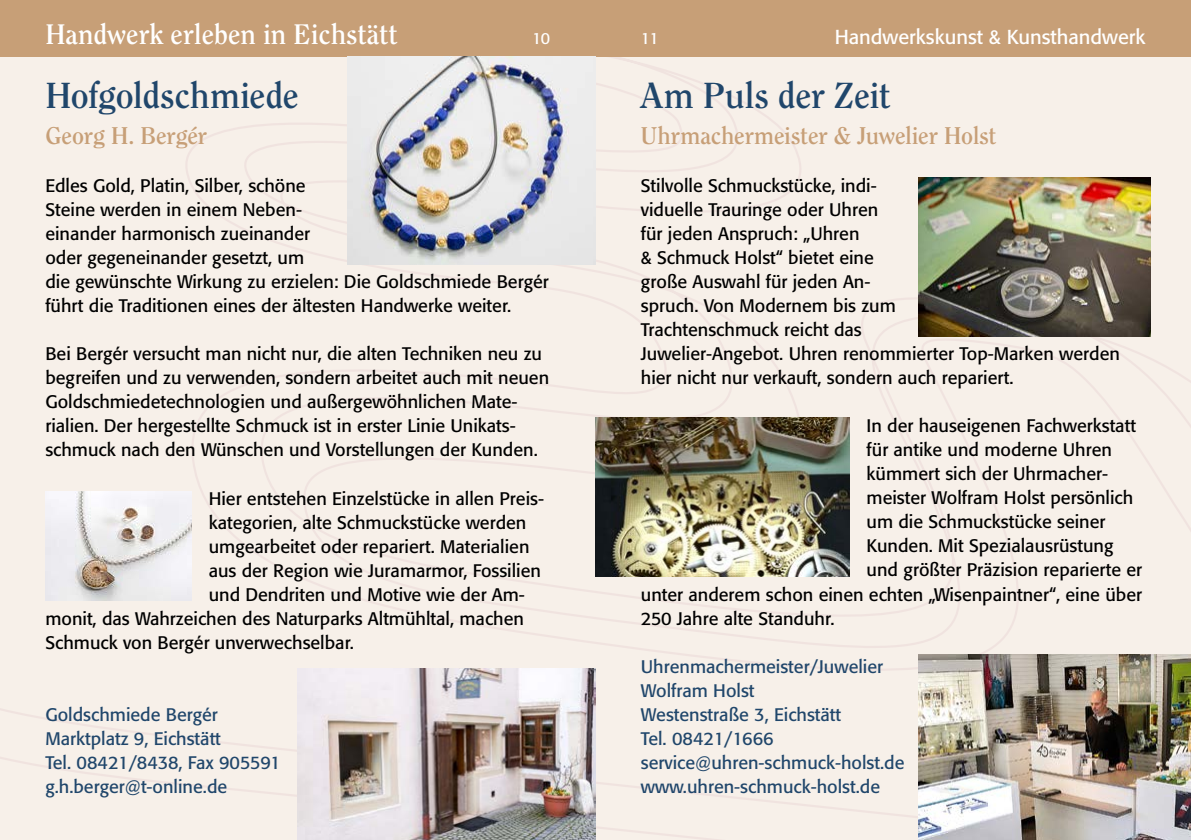
<style>
.page{position:relative;width:1191px;height:840px;background:#fff}
.page>*{position:absolute;margin:0;border:0;box-sizing:border-box;transform-origin:0 0}
.t1{font:700 36px "Clearface";letter-spacing:-.01em;color:#20466b}
.t2{font:700 28px "Clearface";color:#fff}
.t3{font:700 24px "Clearface";letter-spacing:-.01em;color:#c79f77}
.t4{font:20px "Formata";color:#fff}
.t5{font:18px/24px "Formata";color:#000}
.t6{font:18px/24px "Formata";color:#20466b}
.t7{font:16px "Formata";color:#fff}
</style>
<div class="page">
<div style="left:0;top:57px;width:1191px;height:782px;background:#f7f0e9"></div>
<div style="left:0;top:0;width:1191px;height:57px;background:#c79f77"></div>
<img style="left:347px;top:57px;width:248px;height:207px">
<img style="left:918px;top:177px;width:232px;height:159px">
<img style="left:595px;top:417px;width:254px;height:159px">
<img style="left:45px;top:491px;width:147px;height:109px">
<img style="left:298px;top:667px;width:297px;height:172px">
<img style="left:918px;top:654px;width:273px;height:185px">
<h2 class="t2" style="left:45px;top:18px;width:354px">Handwerk erleben in Eichstätt</h2>
<p class="t4" style="left:834px;top:25px;width:312px">Handwerkskunst &amp; Kunsthandwerk</p>
<p class="t7" style="left:532px;top:28px;width:19px">10</p>
<p class="t7" style="left:641px;top:28px;width:19px">11</p>
<h1 class="t1" style="left:45px;top:73px;width:255px">Hofgoldschmiede</h1>
<h3 class="t3" style="left:45px;top:121px;width:163px">Georg H. Bergér</h3>
<p class="t5" style="left:45px;top:174px;width:505px">Edles Gold, Platin, Silber, schöne<br>Steine werden in einem Neben-<br>einander harmonisch zueinander<br>oder gegeneinander gesetzt, um<br>die gewünschte Wirkung zu erzielen: Die Goldschmiede Bergér führt die Traditionen eines der ältesten Handwerke weiter.</p>
<p class="t5" style="left:45px;top:342px;width:505px">Bei Bergér versucht man nicht nur, die alten Techniken neu zu begreifen und zu verwenden, sondern arbeitet auch mit neuen Goldschmiedetechnologien und außergewöhnlichen Mate&shy;rialien. Der hergestellte Schmuck ist in erster Linie Unikats&shy;schmuck nach den Wünschen und Vorstellungen der Kunden.</p>
<p class="t5" style="left:209px;top:486px;width:337px">Hier entstehen Einzelstücke in allen Preis-</p>
<p class="t5" style="left:209px;top:510px;width:319px">kategorien, alte Schmuckstücke werden</p>
<p class="t5" style="left:209px;top:534px;width:322px">umgearbeitet oder repariert. Materialien</p>
<p class="t5" style="left:209px;top:558px;width:334px">aus der Region wie Juramarmor, Fossilien</p>
<p class="t5" style="left:209px;top:582px;width:318px">und Dendriten und Motive wie der Am-</p>
<p class="t5" style="left:45px;top:606px;width:480px">monit, das Wahrzeichen des Naturparks Altmühltal, machen</p>
<p class="t5" style="left:45px;top:630px;width:310px">Schmuck von Bergér unverwechselbar.</p>
<p class="t6" style="left:45px;top:702px;width:237px">Goldschmiede Bergér<br>Marktplatz 9, Eichstätt<br>Tel. 08421/8438, Fax 905591 g.h.berger@t-online.de</p>
<h1 class="t1" style="left:641px;top:73px;width:251px">Am Puls der Zeit</h1>
<h3 class="t3" style="left:641px;top:121px;width:357px">Uhrmachermeister &amp; Juwelier Holst</h3>
<p class="t5" style="left:641px;top:174px;width:480px">Stilvolle Schmuckstücke, indi-<br>viduelle Trauringe oder Uhren<br>für jeden Anspruch: „Uhren<br>&amp; Schmuck Holst“ bietet eine<br>große Auswahl für jeden An-<br>spruch. Von Modernem bis zum<br>Trachtenschmuck reicht das<br>Juwelier-Angebot. Uhren renommierter Top-Marken werden hier nicht nur verkauft, sondern auch repariert.</p>
<p class="t5" style="left:866px;top:413px;width:271px">In der hauseigenen Fachwerkstatt</p>
<p class="t5" style="left:866px;top:437px;width:247px">für antike und moderne Uhren</p>
<p class="t5" style="left:866px;top:461px;width:243px">kümmert sich der Uhrmacher-</p>
<p class="t5" style="left:866px;top:485px;width:268px">meister Wolfram Holst persönlich</p>
<p class="t5" style="left:866px;top:509px;width:240px">um die Schmuckstücke seiner</p>
<p class="t5" style="left:866px;top:533px;width:248px">Kunden. Mit Spezialausrüstung</p>
<p class="t5" style="left:866px;top:557px;width:277px">und größter Präzision reparierte er</p>
<p class="t5" style="left:641px;top:581px;width:503px">unter anderem schon einen echten „Wisenpaintner“, eine über</p>
<p class="t5" style="left:641px;top:605px;width:195px">250 Jahre alte Standuhr.</p>
<p class="t6" style="left:641px;top:654px;width:265px">Uhrenmachermeister/Juwelier<br>Wolfram Holst<br>Westenstraße 3, Eichstätt<br>Tel. 08421/1666 service@uhren-schmuck-holst.de www.uhren-schmuck-holst.de</p>
</div>
